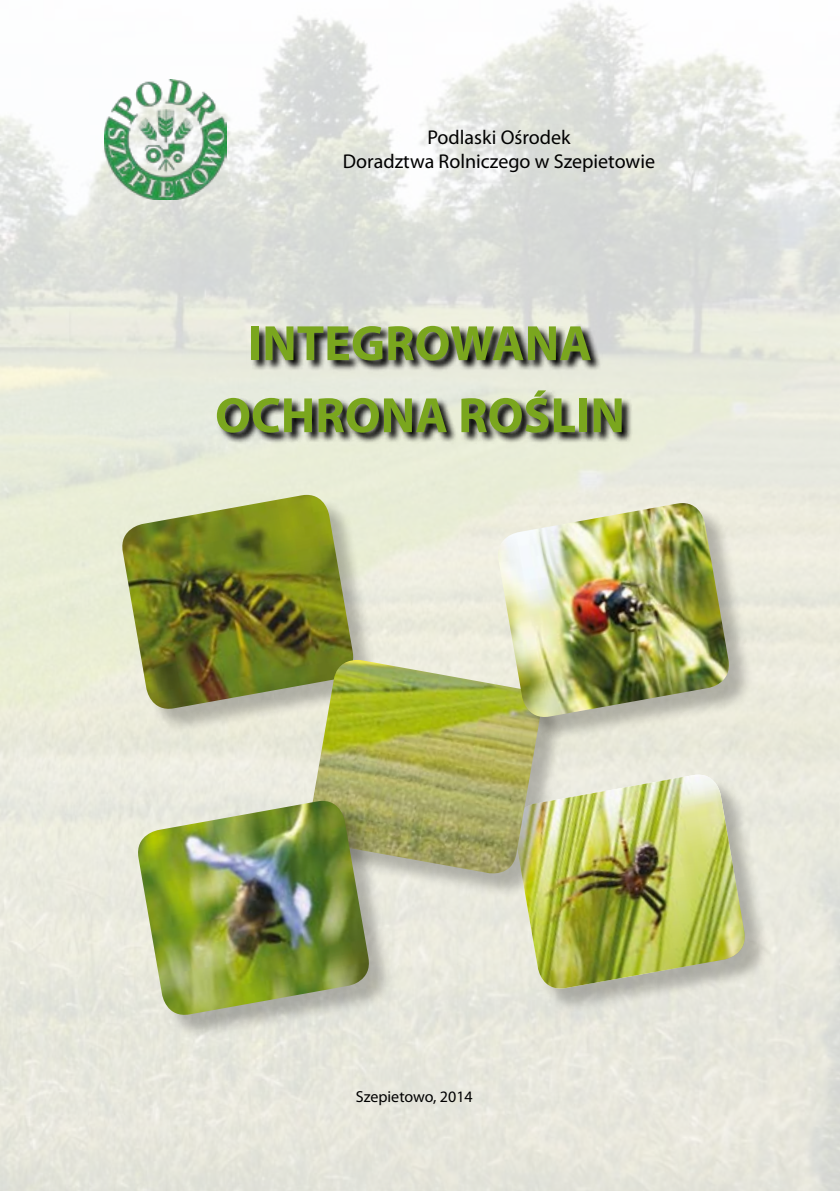
<style>
.page{position:relative;width:840px;height:1191px;background:#fff}
.page>*{position:absolute;margin:0;border:0;box-sizing:border-box;transform-origin:0 0}
.t1{font:700 50px/72px "Myriad Pro";color:#7aa61e;text-align:center}
.t2{font:20px/24px "Myriad Pro";color:#000;text-align:center}
.t3{font:16px "Myriad Pro";color:#000}
</style>
<div class="page">
<img style="left:0;top:0;width:839px;height:1191px">
<img style="left:105px;top:79px;width:121px;height:121px">
<svg style="left:216px;top:324px;width:623px;height:153px;background:#c7c9bd"></svg>
<div style="left:125px;top:498px;width:268px;height:250px;background:#000;opacity:.25"></div>
<img style="left:119px;top:495px;width:237px;height:217px">
<div style="left:516px;top:777px;width:268px;height:251px;background:#000;opacity:.25"></div>
<img style="left:510px;top:774px;width:238px;height:218px">
<div style="left:312px;top:662px;width:268px;height:251px;background:#000;opacity:.25"></div>
<img style="left:306px;top:660px;width:238px;height:217px">
<div style="left:141px;top:804px;width:268px;height:250px;background:#000;opacity:.25"></div>
<img style="left:134px;top:801px;width:238px;height:217px">
<div style="left:500px;top:506px;width:268px;height:250px;background:#000;opacity:.25"></div>
<img style="left:494px;top:503px;width:238px;height:217px">
<p class="t2" style="left:343px;top:125px;width:313px">Podlaski Ośrodek<br>Doradztwa Rolniczego w Szepietowie</p>
<h1 class="t1" style="left:215px;top:306px;width:411px">INTEGROWANA<br>OCHRONA ROŚLIN</h1>
<p class="t3" style="left:355px;top:1087px;width:118px">Szepietowo, 2014</p>
</div>
